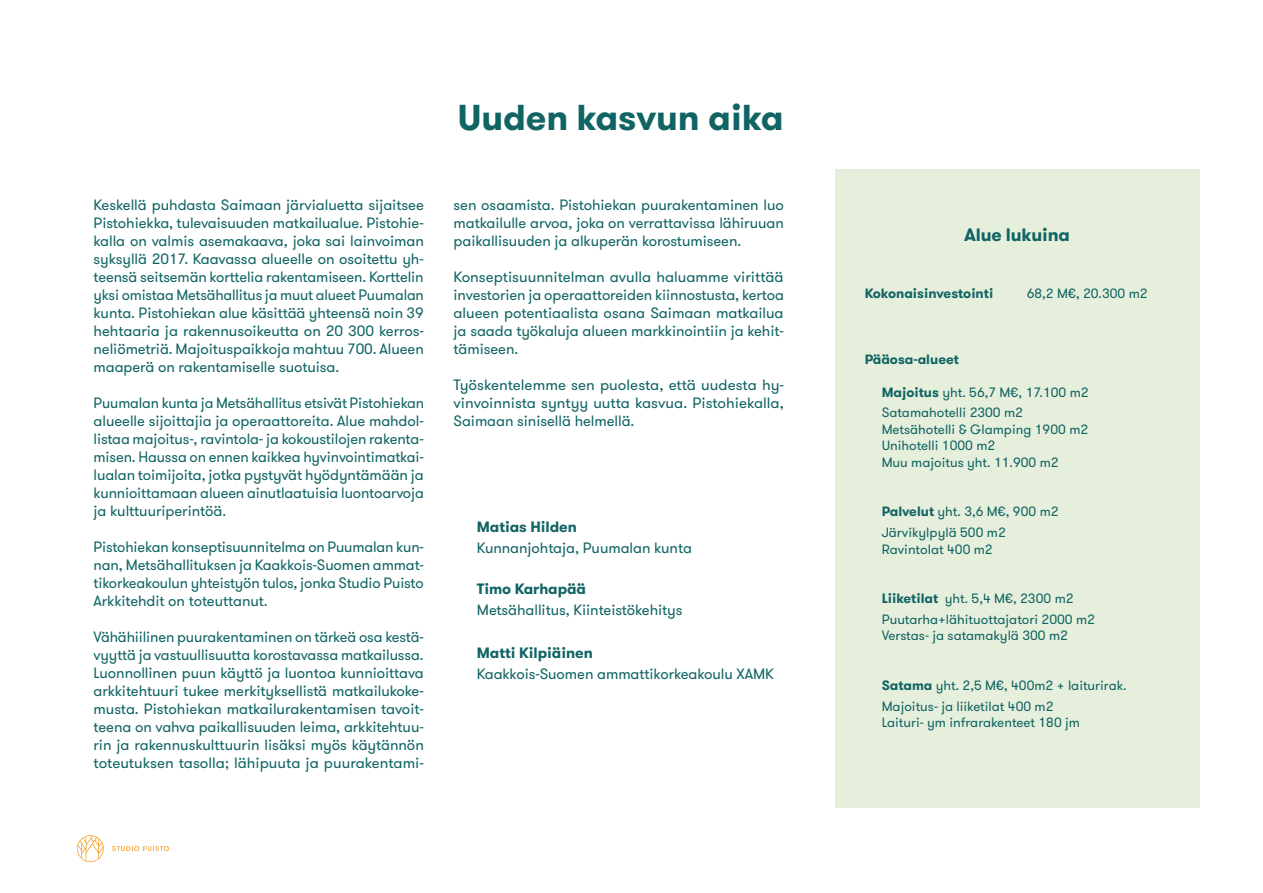
<style>
.page{position:relative;width:1263px;height:893px;background:#fff}
.page>*{position:absolute;margin:0;border:0;box-sizing:border-box;transform-origin:0 0}
.t1{font:700 36px "GT Walsheim";letter-spacing:-.005em;color:#116464}
.t2{font:700 18px "GT Walsheim";letter-spacing:-.01em;color:#116464}
.t3{font:15px/18px "GT Walsheim";letter-spacing:-.005em;color:#116464;text-align:justify}
.t4{font:700 15px "GT Walsheim";letter-spacing:-.005em;color:#116464}
.t5{font:13.5px/20.7px "GT Walsheim";color:#116464}
.t6{font:700 13.5px "GT Walsheim";color:#116464}
.s1{font-weight:700}
</style>
<div class="page">
<svg style="left:77px;top:835px;width:27px;height:27px"></svg>
<svg style="left:112px;top:846px;width:57px;height:5px"></svg>
<div style="left:835px;top:170px;width:364px;height:638px;background:#e6efdc"></div>
<p class="t3" style="left:94px;top:197px;width:332px">Keskellä puhdasta Saimaan järvialuetta sijaitsee Pistohiekka, tulevaisuuden matkailualue. Pistohie&shy;kalla on valmis asemakaava, joka sai lainvoiman syksyllä 2017. Kaavassa alueelle on osoitettu yh&shy;teensä seitsemän korttelia rakentamiseen. Korttelin yksi omistaa Metsähallitus ja muut alueet Puumalan kunta. Pistohiekan alue käsittää yhteensä noin 39 hehtaaria ja rakennusoikeutta on 20 300 kerros&shy;neliömetriä. Majoituspaikkoja mahtuu 700. Alueen maaperä on rakentamiselle suotuisa.</p>
<p class="t3" style="left:94px;top:395px;width:332px">Puumalan kunta ja Metsähallitus etsivät Pistohiekan alueelle sijoittajia ja operaattoreita. Alue mahdol&shy;listaa majoitus-, ravintola- ja kokoustilojen rakenta&shy;misen. Haussa on ennen kaikkea hyvinvointimatkai&shy;lualan toimijoita, jotka pystyvät hyödyntämään ja kunnioittamaan alueen ainutlaatuisia luontoarvoja ja kulttuuriperintöä.</p>
<p class="t3" style="left:94px;top:539px;width:332px">Pistohiekan konseptisuunnitelma on Puumalan kun&shy;nan, Metsähallituksen ja Kaakkois-Suomen ammat&shy;tikorkeakoulun yhteistyön tulos, jonka Studio Puisto Arkkitehdit on toteuttanut.</p>
<p class="t3" style="left:94px;top:629px;width:332px">Vähähiilinen puurakentaminen on tärkeä osa kestä&shy;vyyttä ja vastuullisuutta korostavassa matkailussa.<br>Luonnollinen puun käyttö ja luontoa kunnioittava arkkitehtuuri tukee merkityksellistä matkailukoke&shy;musta. Pistohiekan matkailurakentamisen tavoit&shy;teena on vahva paikallisuuden leima, arkkitehtuu&shy;rin ja rakennuskulttuurin lisäksi myös käytännön toteutuksen tasolla; lähipuuta ja puurakentami-</p>
<h1 class="t1" style="left:458px;top:94px;width:327px">Uuden kasvun aika</h1>
<p class="t3" style="left:454px;top:197px;width:332px">sen osaamista. Pistohiekan puurakentaminen luo matkailulle arvoa, joka on verrattavissa lähiruuan paikallisuuden ja alkuperän korostumiseen.</p>
<p class="t3" style="left:454px;top:269px;width:332px">Konseptisuunnitelman avulla haluamme virittää investorien ja operaattoreiden kiinnostusta, kertoa alueen potentiaalista osana Saimaan matkailua ja saada työkaluja alueen markkinointiin ja kehit&shy;tämiseen.</p>
<p class="t3" style="left:454px;top:377px;width:332px">Työskentelemme sen puolesta, että uudesta hy&shy;vinvoinnista syntyy uutta kasvua. Pistohiekalla, Saimaan sinisellä helmellä.</p>
<p class="t4" style="left:477px;top:517px;width:101px">Matias Hilden</p>
<p class="t3" style="left:477px;top:539px;width:217px">Kunnanjohtaja, Puumalan kunta</p>
<p class="t4" style="left:477px;top:579px;width:111px">Timo Karhapää</p>
<p class="t3" style="left:477px;top:601px;width:207px">Metsähallitus, Kiinteistökehitys</p>
<p class="t4" style="left:477px;top:643px;width:117px">Matti Kilpiäinen</p>
<p class="t3" style="left:477px;top:665px;width:299px">Kaakkois-Suomen ammattikorkeakoulu XAMK</p>
<p class="t2" style="left:964px;top:223px;width:107px">Alue lukuina</p>
<p class="t6" style="left:865px;top:284px;width:130px">Kokonaisinvestointi</p>
<p class="t5" style="left:1027px;top:283px;width:122px">68,2 M€, 20.300 m2</p>
<p class="t6" style="left:865px;top:350px;width:96px">Pääosa-alueet</p>
<p class="t5" style="left:882px;top:382px;width:208px"><span class="s1">Majoitus</span> yht. 56,7 M€, 17.100 m2<br>Satamahotelli 2300 m2</p>
<p class="t5" style="left:882px;top:421px;width:208px;line-height:16.5px">Metsähotelli &amp; Glamping 1900 m2<br>Unihotelli 1000 m2<br>Muu majoitus yht. 11.900 m2</p>
<p class="t5" style="left:882px;top:502px;width:178px"><span class="s1">Palvelut</span> yht. 3,6 M€, 900 m2<br>Järvikylpylä 500 m2</p>
<p class="t5" style="left:882px;top:539px;width:113px">Ravintolat 400 m2</p>
<p class="t5" style="left:882px;top:588px;width:215px"><span class="s1">Liiketilat</span> yht. 5,4 M€, 2300 m2<br>Puutarha+lähituottajatori 2000 m2</p>
<p class="t5" style="left:882px;top:626px;width:188px">Verstas- ja satamakylä 300 m2</p>
<p class="t5" style="left:882px;top:675px;width:246px"><span class="s1">Satama</span> yht. 2,5 M€, 400m2 + laiturirak.<br>Majoitus- ja liiketilat 400 m2</p>
<p class="t5" style="left:882px;top:712px;width:200px">Laituri- ym infrarakenteet 180 jm</p>
</div>
